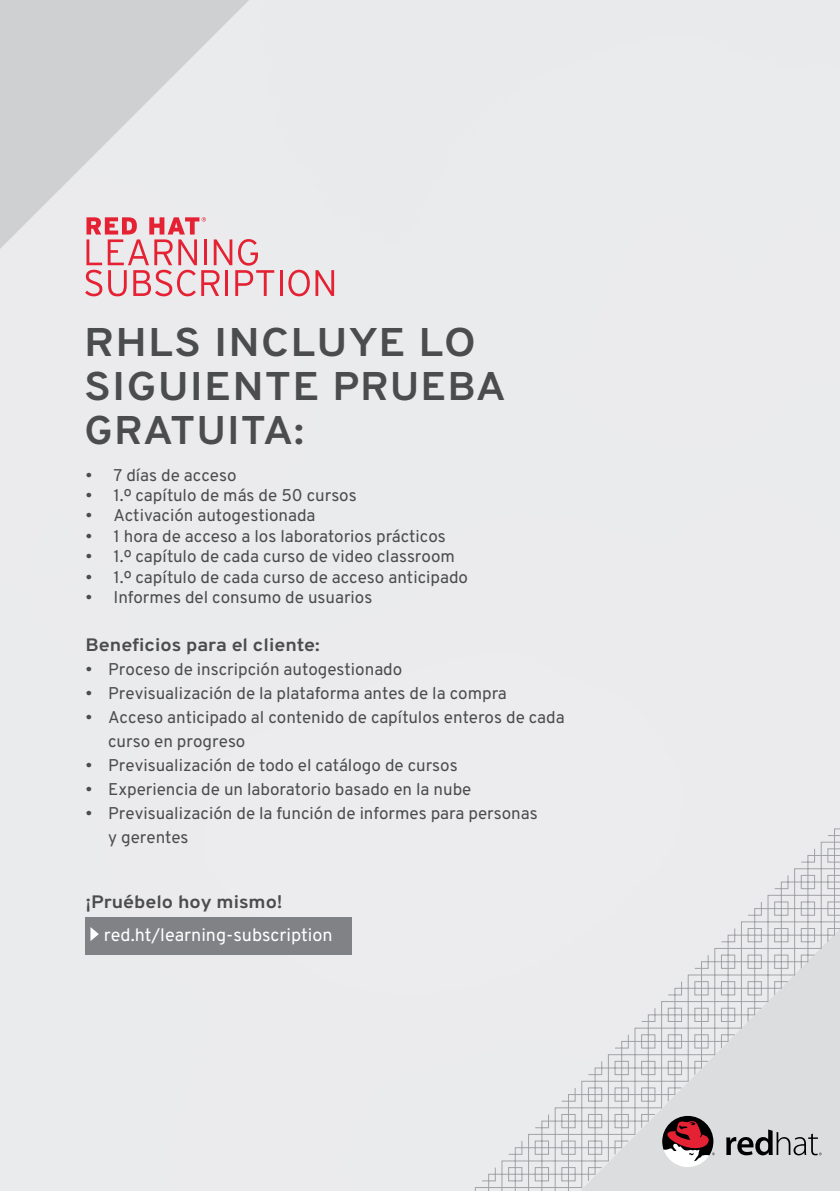
<style>
.page{position:relative;width:840px;height:1191px;background:#fff}
.page>*{position:absolute;margin:0;border:0;box-sizing:border-box;transform-origin:0 0}
.t1{font:700 40px/44px "Overpass";letter-spacing:.025em;color:#4b4c4d;scale:1.1 1}
.t2{font:700 18px "Overpass";color:#4b4c4d;scale:1.1 1}
.t3{font:18px "Overpass";color:#fff}
.t4{font:17px/24px "Overpass";color:#4b4c4d}
</style>
<div class="page">
<div style="left:0;top:0;width:839px;height:1191px;background:#eaebec"></div>
<svg style="left:0;top:0;width:249px;height:249px;background:#dbdcdd"></svg>
<svg style="left:248px;top:562px;width:591px;height:629px;background:#e8e8ea"></svg>
<svg style="left:661px;top:1115px;width:53px;height:52px"></svg>
<svg style="left:725px;top:1129px;width:96px;height:26px;background:#9c9d9f"></svg>
<div style="left:85px;top:917px;width:266px;height:38px;background:#808285"></div>
<svg style="left:90px;top:927px;width:9px;height:14px"></svg>
<svg style="left:85px;top:217px;width:189px;height:79px;background:#e9b8be"></svg>
<hr style="left:279px;top:270px;width:3px;height:26px;background:#e52233">
<svg style="left:288px;top:270px;width:21px;height:26px"></svg>
<svg style="left:315px;top:270px;width:19px;height:26px"></svg>
<h1 class="t1" style="left:84px;top:320px;width:384px">RHLS INCLUYE LO<br>SIGUIENTE PRUEBA<br>GRATUITA:</h1>
<p class="t4" style="left:85px;top:463px;width:152px">• 7 días de acceso</p>
<p class="t4" style="left:85px;top:483px;width:273px">• 1.º capítulo de más de 50 cursos</p>
<p class="t4" style="left:85px;top:503px;width:231px">• Activación autogestionada</p>
<p class="t4" style="left:85px;top:524px;width:362px">• 1 hora de acceso a los laboratorios prácticos</p>
<p class="t4" style="left:85px;top:544px;width:371px">• 1.º capítulo de cada curso de video classroom</p>
<p class="t4" style="left:85px;top:565px;width:384px">• 1.º capítulo de cada curso de acceso anticipado</p>
<p class="t4" style="left:85px;top:585px;width:288px">• Informes del consumo de usuarios</p>
<p class="t2" style="left:85px;top:632px;width:214px">Beneficios para el cliente:</p>
<p class="t4" style="left:85px;top:657px;width:318px">• Proceso de inscripción autogestionado</p>
<p class="t4" style="left:85px;top:681px;width:422px">• Previsualización de la plataforma antes de la compra</p>
<p class="t4" style="left:108px;top:705px;width:457px;text-indent:-23px">• Acceso anticipado al contenido de capítulos enteros de cada curso en progreso</p>
<p class="t4" style="left:85px;top:753px;width:373px">• Previsualización de todo el catálogo de cursos</p>
<p class="t4" style="left:85px;top:777px;width:387px">• Experiencia de un laboratorio basado en la nube</p>
<p class="t4" style="left:108px;top:801px;width:431px;text-indent:-23px">• Previsualización de la función de informes para personas y gerentes</p>
<p class="t2" style="left:85px;top:889px;width:181px">¡Pruébelo hoy mismo!</p>
<p class="t3" style="left:104px;top:922px;width:230px">red.ht/learning-subscription</p>
</div>
